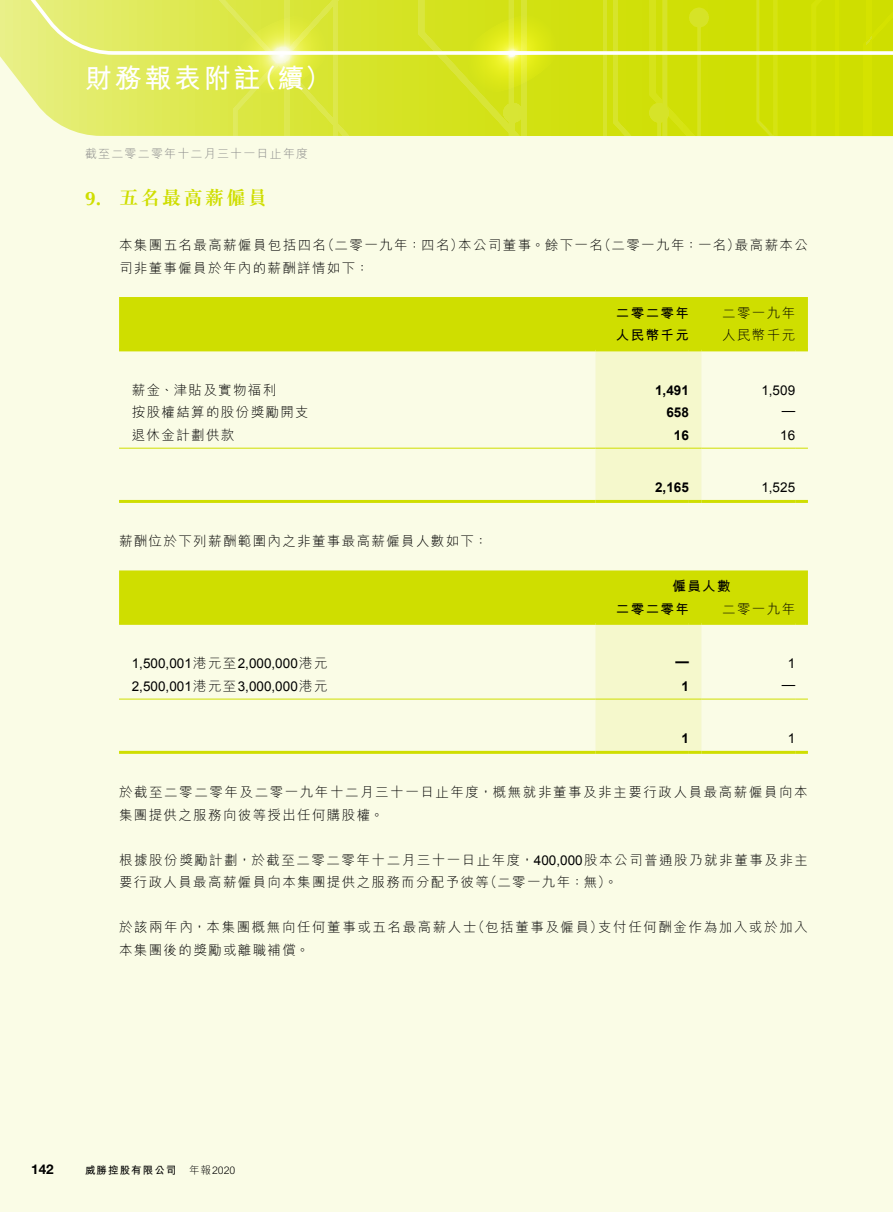
<style>
.page{position:relative;width:893px;height:1212px;background:#fafce6}
.page>*{position:absolute;margin:0;border:0;box-sizing:border-box;transform-origin:0 0}
.t1{font:700 27px "M Hei HK";letter-spacing:.1em;color:#fff}
.t2{font:700 19.5px "M Sung HK";letter-spacing:.1em;color:#cfde00}
.t3{font:300 13.5px/22.5px "M Hei HK";letter-spacing:.105em;color:#000}
.t4{font:13.5px "Arial";color:#000}
.t5{font:700 13.5px/22.5px "M Hei HK";letter-spacing:.1em;color:#000}
.t6{font:700 13.5px "Arial";color:#000}
.t7{font:700 13.5px "Helvetica Neue LT Std";color:#000}
.t8{font:300 12px "M Hei HK";letter-spacing:.1em;color:#898989}
.t9{font:700 10.5px "M Hei HK";letter-spacing:.1em;color:#000}
.s1{font-family:"Optima LT Std"}
.s2{font-family:"M Hei HK";font-weight:300}
.s3{font-family:"Arial";font-weight:400}
.s4{font-weight:300}
</style>
<div class="page">
<svg style="left:0;top:0;width:893px;height:136px;background:#d9e535"></svg>
<div style="left:503px;top:103px;width:20px;height:20px;background:#d8e534;border-radius:50%"></div>
<svg style="left:119px;top:297px;width:689px;height:206px"></svg>
<svg style="left:119px;top:570px;width:689px;height:184px"></svg>
<h1 class="t1" style="left:85px;top:58px;width:248px">財務報表附註（續）</h1>
<p class="t8" style="left:85px;top:148px;width:225px">截至二零二零年十二月三十一日止年度</p>
<h2 class="t2" style="left:85px;top:188px;width:184px"><span class="s1">9.</span> 五名最高薪僱員</h2>
<p class="t3" style="left:119px;top:234px;width:690px">本集團五名最高薪僱員包括四名（二零一九年：四名）本公司董事。餘下一名（二零一九年：一名）最高薪本公司非董事僱員於年內的薪酬詳情如下：</p>
<p class="t5" style="left:616px;top:300px;width:74px">二零二零年</p>
<p class="t3" style="left:722px;top:301px;width:74px">二零一九年</p>
<p class="t5" style="left:616px;top:323px;width:74px">人民幣千元</p>
<p class="t3" style="left:722px;top:324px;width:74px">人民幣千元</p>
<p class="t3" style="left:132px;top:378px;width:146px">薪金、津貼及實物福利</p>
<p class="t6" style="left:655px;top:381px;width:35px">1,491</p>
<p class="t4" style="left:761px;top:381px;width:35px">1,509</p>
<p class="t3" style="left:132px;top:401px;width:178px">按股權結算的股份獎勵開支</p>
<p class="t6" style="left:666px;top:403px;width:24px">658</p>
<p class="t4" style="left:782px;top:402px;width:15px">—</p>
<p class="t3" style="left:132px;top:423px;width:104px">退休金計劃供款</p>
<p class="t6" style="left:674px;top:426px;width:17px">16</p>
<p class="t4" style="left:780px;top:426px;width:17px">16</p>
<p class="t3" style="left:119px;top:530px;width:370px">薪酬位於下列薪酬範圍內之非董事最高薪僱員人數如下：</p>
<p class="t6" style="left:655px;top:478px;width:35px">2,165</p>
<p class="t4" style="left:761px;top:478px;width:35px">1,525</p>
<p class="t5" style="left:616px;top:574px;width:116px;text-indent:57px">僱員人數二零二零年</p>
<p class="t3" style="left:722px;top:597px;width:74px">二零一九年</p>
<p class="t4" style="left:132px;top:654px;width:197px">1,500,001<span class="s2">港元至</span>2,000,000<span class="s2">港元</span></p>
<p class="t6" style="left:675px;top:652px;width:15px">—</p>
<p class="t4" style="left:788px;top:654px;width:9px">1</p>
<p class="t4" style="left:132px;top:677px;width:197px">2,500,001<span class="s2">港元至</span>3,000,000<span class="s2">港元</span></p>
<p class="t6" style="left:681px;top:677px;width:9px">1</p>
<p class="t4" style="left:782px;top:675px;width:15px">—</p>
<p class="t6" style="left:681px;top:729px;width:9px">1</p>
<p class="t4" style="left:788px;top:729px;width:9px">1</p>
<p class="t3" style="left:119px;top:781px;width:690px">於截至二零二零年及二零一九年十二月三十一日止年度，概無就非董事及非主要行政人員最高薪僱員向本集團提供之服務向彼等授出任何購股權。</p>
<p class="t3" style="left:119px;top:848px;width:690px">根據股份獎勵計劃，於截至二零二零年十二月三十一日止年度，<span class="s3">400,000</span>股本公司普通股乃就非董事及非主要行政人員最高薪僱員向本集團提供之服務而分配予彼等（二零一九年：無）。</p>
<p class="t3" style="left:119px;top:916px;width:690px">於該兩年內，本集團概無向任何董事或五名最高薪人士（包括董事及僱員）支付任何酬金作為加入或於加入本集團後的獎勵或離職補償。</p>
<p class="t7" style="left:31px;top:1161px;width:24px">142</p>
<p class="t9" style="left:85px;top:1162px;width:152px">威勝控股有限公司<span class="s4">　年報2020</span></p>
</div>
